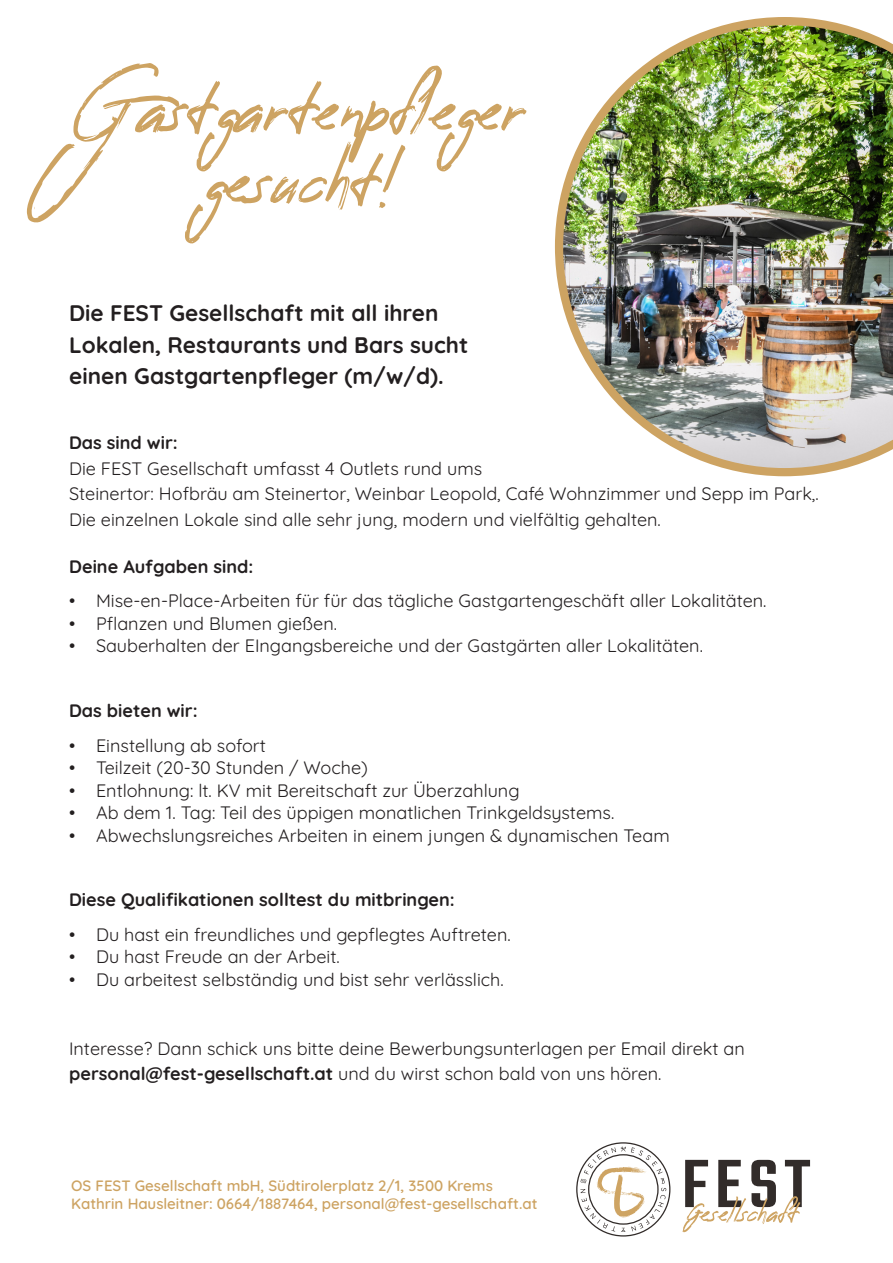
<style>
.page{position:relative;width:893px;height:1263px;background:#fff}
.page>*{position:absolute;margin:0;border:0;box-sizing:border-box;transform-origin:0 0}
.t1{font:60px "Reey";color:#cda362}
.t2{font:700 22.5px "Quicksand";color:#231f20}
.t3{font:18px "Quicksand";color:#231f20}
.t4{font:700 18px "Quicksand";color:#231f20}
.t5{font:600 15px "Quicksand";color:#cda362}
.s1{font-weight:700}
</style>
<div class="page">
<img style="left:555px;top:17px;width:338px;height:459px">
<svg style="left:682px;top:1160px;width:128px;height:72px"></svg>
<svg style="left:576px;top:1142px;width:94px;height:94px"></svg>
<p class="t1" style="left:69px;top:77px;width:459px">Gastgartenpfleger</p>
<p class="t1" style="left:204px;top:149px;width:192px">gesucht!</p>
<p class="t2" style="left:69px;top:296px;width:371px">Die FEST Gesellschaft mit all ihren</p>
<p class="t2" style="left:69px;top:327px;width:401px">Lokalen, Restaurants und Bars sucht</p>
<p class="t2" style="left:69px;top:359px;width:376px">einen Gastgartenpfleger (m/w/d).</p>
<p class="t4" style="left:69px;top:429px;width:110px">Das sind wir:</p>
<p class="t3" style="left:69px;top:454px;width:415px">Die FEST Gesellschaft umfasst 4 Outlets rund ums</p>
<p class="t3" style="left:69px;top:480px;width:751px">Steinertor: Hofbräu am Steinertor, Weinbar Leopold, Café Wohnzimmer und Sepp im Park,.</p>
<p class="t3" style="left:69px;top:505px;width:593px">Die einzelnen Lokale sind alle sehr jung, modern und vielfältig gehalten.</p>
<p class="t4" style="left:69px;top:552px;width:186px">Deine Aufgaben sind:</p>
<p class="t3" style="left:69px;top:587px;width:699px">• Mise-en-Place-Arbeiten für für das tägliche Gastgartengeschäft aller Lokalitäten.</p>
<p class="t3" style="left:69px;top:609px;width:269px">• Pflanzen und Blumen gießen.</p>
<p class="t3" style="left:69px;top:632px;width:635px">• Sauberhalten der EIngangsbereiche und der Gastgärten aller Lokalitäten.</p>
<p class="t4" style="left:69px;top:697px;width:130px">Das bieten wir:</p>
<p class="t3" style="left:69px;top:731px;width:198px">• Einstellung ab sofort</p>
<p class="t3" style="left:69px;top:754px;width:300px">• Teilzeit (20-30 Stunden / Woche)</p>
<p class="t3" style="left:69px;top:776px;width:452px">• Entlohnung: lt. KV mit Bereitschaft zur Überzahlung</p>
<p class="t3" style="left:69px;top:799px;width:547px">• Ab dem 1. Tag: Teil des üppigen monatlichen Trinkgeldsystems.</p>
<p class="t3" style="left:69px;top:821px;width:602px">• Abwechslungsreiches Arbeiten in einem jungen &amp; dynamischen Team</p>
<p class="t4" style="left:69px;top:886px;width:387px">Diese Qualifikationen solltest du mitbringen:</p>
<p class="t3" style="left:69px;top:920px;width:443px">• Du hast ein freundliches und gepflegtes Auftreten.</p>
<p class="t3" style="left:69px;top:943px;width:272px">• Du hast Freude an der Arbeit.</p>
<p class="t3" style="left:69px;top:965px;width:436px">• Du arbeitest selbständig und bist sehr verlässlich.</p>
<p class="t3" style="left:69px;top:1034px;width:677px">Interesse? Dann schick uns bitte deine Bewerbungsunterlagen per Email direkt an</p>
<p class="t3" style="left:69px;top:1060px;width:594px"><span class="s1">personal@fest-gesellschaft.at</span> und du wirst schon bald von uns hören.</p>
<p class="t5" style="left:71px;top:1174px;width:423px">OS FEST Gesellschaft mbH, Südtirolerplatz 2/1, 3500 Krems</p>
<p class="t5" style="left:71px;top:1192px;width:468px">Kathrin Hausleitner: 0664/1887464, personal@fest-gesellschaft.at</p>
</div>
